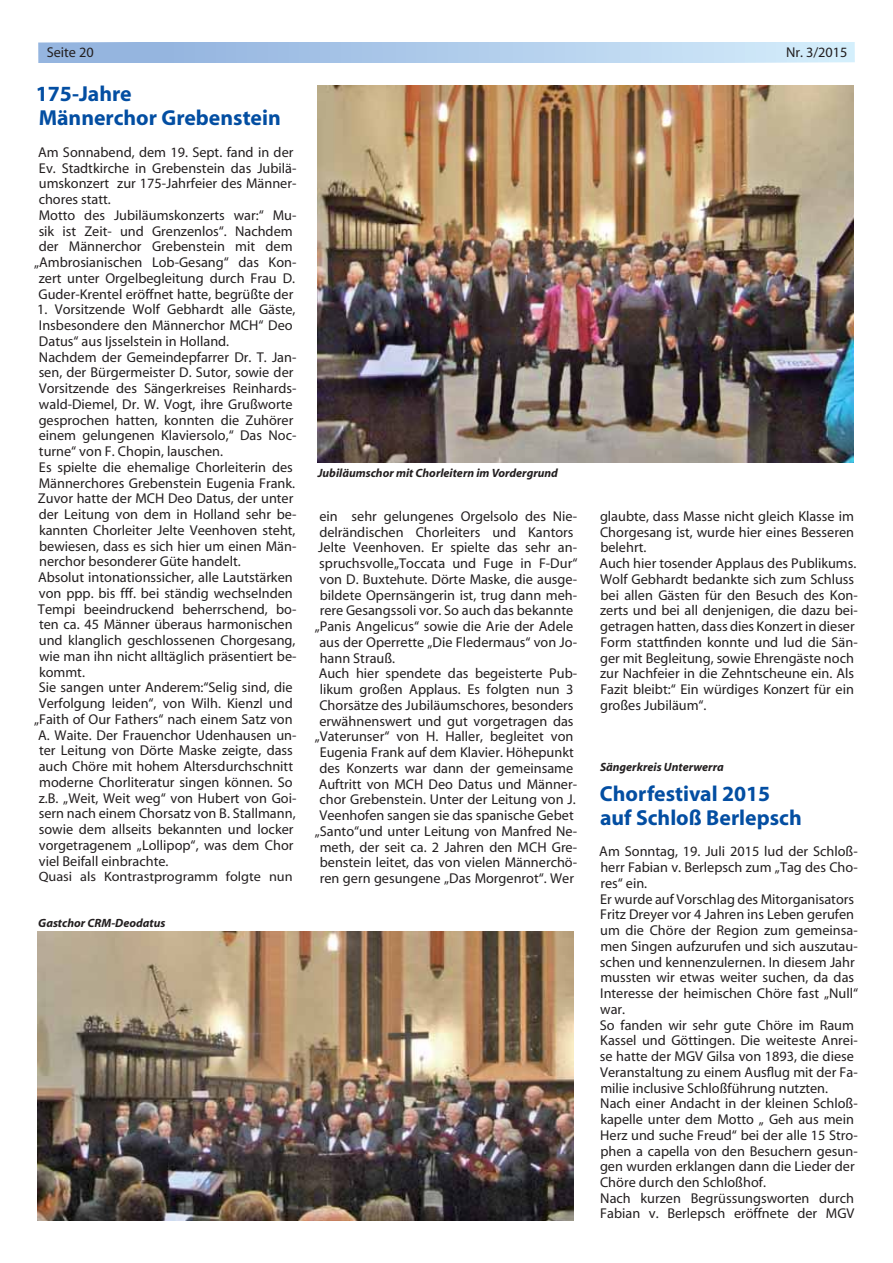
<style>
.page{position:relative;width:893px;height:1263px;background:#fff}
.page>*{position:absolute;margin:0;border:0;box-sizing:border-box;transform-origin:0 0}
.t1{font:700 21.75px/24px "Myriad";color:#034ea2}
.t2{font:14.25px/15.8px "Myriad";color:#231f20}
.t3{font:13.5px "Myriad";color:#231f20;scale:1.05 1}
.t4{font:italic 700 12px "Myriad";color:#231f20}
</style>
<div class="page">
<svg style="left:38px;top:43px;width:817px;height:19px"></svg>
<img style="left:38px;top:931px;width:535px;height:289px">
<img style="left:318px;top:85px;width:535px;height:378px">
<p class="t2" style="left:47px;top:45px;width:48px">Seite 20</p>
<p class="t2" style="left:786px;top:45px;width:63px">Nr. 3/2015</p>
<h1 class="t1" style="left:36px;top:84px;width:247px">175-Jahre<br>Männerchor Grebenstein</h1>
<p class="t2" style="left:38px;top:145px;width:257px">Am Sonnabend, dem 19. Sept. fand in der</p>
<p class="t2" style="left:39px;top:161px;width:259px">Ev. Stadtkirche in Grebenstein das Jubilä-</p>
<p class="t2" style="left:39px;top:177px;width:259px">umskonzert zur 175-Jahrfeier des Männer-</p>
<p class="t2" style="left:39px;top:193px;width:74px">chores statt.</p>
<p class="t2" style="left:39px;top:208px;width:259px">Motto des Jubiläumskonzerts war:“ Mu-</p>
<p class="t2" style="left:39px;top:224px;width:256px">sik ist Zeit- und Grenzenlos“. Nachdem</p>
<p class="t2" style="left:39px;top:240px;width:255px">der Männerchor Grebenstein mit dem</p>
<p class="t2" style="left:34px;top:256px;width:264px">„Ambrosianischen Lob-Gesang“ das Kon-</p>
<p class="t2" style="left:39px;top:271px;width:258px">zert unter Orgelbegleitung durch Frau D.</p>
<p class="t2" style="left:39px;top:287px;width:256px">Guder-Krentel eröffnet hatte, begrüßte der</p>
<p class="t2" style="left:37px;top:303px;width:260px">1. Vorsitzende Wolf Gebhardt alle Gäste,</p>
<p class="t2" style="left:39px;top:319px;width:255px">Insbesondere den Männerchor MCH“ Deo</p>
<p class="t2" style="left:39px;top:334px;width:192px">Datus“ aus Ijsselstein in Holland.</p>
<p class="t2" style="left:39px;top:350px;width:259px">Nachdem der Gemeindepfarrer Dr. T. Jan-</p>
<p class="t2" style="left:39px;top:366px;width:256px">sen, der Bürgermeister D. Sutor, sowie der</p>
<p class="t2" style="left:39px;top:382px;width:259px">Vorsitzende des Sängerkreises Reinhards-</p>
<p class="t2" style="left:39px;top:397px;width:255px">wald-Diemel, Dr. W. Vogt, ihre Grußworte</p>
<p class="t2" style="left:39px;top:413px;width:256px">gesprochen hatten, konnten die Zuhörer</p>
<p class="t2" style="left:39px;top:429px;width:259px">einem gelungenen Klaviersolo,“ Das Noc-</p>
<p class="t2" style="left:39px;top:444px;width:186px">turne“ von F. Chopin, lauschen.</p>
<p class="t2" style="left:39px;top:460px;width:255px">Es spielte die ehemalige Chorleiterin des</p>
<p class="t2" style="left:39px;top:476px;width:258px">Männerchores Grebenstein Eugenia Frank.</p>
<p class="t2" style="left:38px;top:492px;width:257px">Zuvor hatte der MCH Deo Datus, der unter</p>
<p class="t2" style="left:39px;top:507px;width:259px">der Leitung von dem in Holland sehr be-</p>
<p class="t2" style="left:39px;top:523px;width:258px">kannten Chorleiter Jelte Veenhoven steht,</p>
<p class="t2" style="left:39px;top:539px;width:259px">bewiesen, dass es sich hier um einen Män-</p>
<p class="t2" style="left:39px;top:555px;width:203px">nerchor besonderer Güte handelt.</p>
<p class="t2" style="left:38px;top:570px;width:256px">Absolut intonationssicher, alle Lautstärken</p>
<p class="t2" style="left:39px;top:586px;width:255px">von ppp. bis fff. bei ständig wechselnden</p>
<p class="t2" style="left:38px;top:602px;width:260px">Tempi beeindruckend beherrschend, bo-</p>
<p class="t2" style="left:39px;top:618px;width:255px">ten ca. 45 Männer überaus harmonischen</p>
<p class="t2" style="left:39px;top:633px;width:258px">und klanglich geschlossenen Chorgesang,</p>
<p class="t2" style="left:39px;top:649px;width:259px">wie man ihn nicht alltäglich präsentiert be-</p>
<p class="t2" style="left:39px;top:665px;width:47px">kommt.</p>
<p class="t2" style="left:39px;top:681px;width:255px">Sie sangen unter Anderem:“Selig sind, die</p>
<p class="t2" style="left:39px;top:696px;width:255px">Verfolgung leiden“, von Wilh. Kienzl und</p>
<p class="t2" style="left:34px;top:712px;width:260px">„Faith of Our Fathers“ nach einem Satz von</p>
<p class="t2" style="left:38px;top:728px;width:260px">A. Waite. Der Frauenchor Udenhausen un-</p>
<p class="t2" style="left:39px;top:744px;width:255px">ter Leitung von Dörte Maske zeigte, dass</p>
<p class="t2" style="left:39px;top:759px;width:256px">auch Chöre mit hohem Altersdurchschnitt</p>
<p class="t2" style="left:39px;top:775px;width:255px">moderne Chorliteratur singen können. So</p>
<p class="t2" style="left:39px;top:791px;width:259px">z.B. „Weit, Weit weg“ von Hubert von Goi-</p>
<p class="t2" style="left:39px;top:807px;width:258px">sern nach einem Chorsatz von B. Stallmann,</p>
<p class="t2" style="left:39px;top:822px;width:256px">sowie dem allseits bekannten und locker</p>
<p class="t2" style="left:39px;top:838px;width:256px">vorgetragenem „Lollipop“, was dem Chor</p>
<p class="t2" style="left:39px;top:854px;width:131px">viel Beifall einbrachte.</p>
<p class="t3" style="left:39px;top:872px;width:243px">Quasi als Kontrastprogramm folgte nun</p>
<p class="t4" style="left:38px;top:918px;width:129px">Gastchor CRM-Deodatus</p>
<p class="t4" style="left:318px;top:468px;width:242px">Jubiläumschor mit Chorleitern im Vordergrund</p>
<p class="t2" style="left:319px;top:509px;width:259px">ein sehr gelungenes Orgelsolo des Nie-</p>
<p class="t2" style="left:319px;top:525px;width:256px">delrändischen Chorleiters und Kantors</p>
<p class="t2" style="left:318px;top:541px;width:260px">Jelte Veenhoven. Er spielte das sehr an-</p>
<p class="t2" style="left:319px;top:557px;width:260px">spruchsvolle„Toccata und Fuge in F-Dur“</p>
<p class="t2" style="left:319px;top:572px;width:259px">von D. Buxtehute. Dörte Maske, die ausge-</p>
<p class="t2" style="left:320px;top:588px;width:259px">bildete Opernsängerin ist, trug dann meh-</p>
<p class="t2" style="left:320px;top:604px;width:255px">rere Gesangssoli vor. So auch das bekannte</p>
<p class="t2" style="left:315px;top:620px;width:260px">„Panis Angelicus“ sowie die Arie der Adele</p>
<p class="t2" style="left:319px;top:635px;width:259px">aus der Operrette „Die Fledermaus“ von Jo-</p>
<p class="t2" style="left:320px;top:651px;width:77px">hann Strauß.</p>
<p class="t2" style="left:319px;top:667px;width:260px">Auch hier spendete das begeisterte Pub-</p>
<p class="t2" style="left:320px;top:683px;width:255px">likum großen Applaus. Es folgten nun 3</p>
<p class="t2" style="left:319px;top:698px;width:256px">Chorsätze des Jubiläumschores, besonders</p>
<p class="t2" style="left:319px;top:714px;width:256px">erwähnenswert und gut vorgetragen das</p>
<p class="t2" style="left:315px;top:730px;width:260px">„Vaterunser“ von H. Haller, begleitet von</p>
<p class="t2" style="left:320px;top:746px;width:256px">Eugenia Frank auf dem Klavier. Höhepunkt</p>
<p class="t2" style="left:319px;top:761px;width:255px">des Konzerts war dann der gemeinsame</p>
<p class="t2" style="left:319px;top:777px;width:260px">Auftritt von MCH Deo Datus und Männer-</p>
<p class="t2" style="left:319px;top:793px;width:258px">chor Grebenstein. Unter der Leitung von J.</p>
<p class="t2" style="left:319px;top:808px;width:256px">Veenhofen sangen sie das spanische Gebet</p>
<p class="t2" style="left:315px;top:824px;width:264px">„Santo“und unter Leitung von Manfred Ne-</p>
<p class="t2" style="left:320px;top:840px;width:259px">meth, der seit ca. 2 Jahren den MCH Gre-</p>
<p class="t2" style="left:320px;top:856px;width:259px">benstein leitet, das von vielen Männerchö-</p>
<p class="t2" style="left:320px;top:871px;width:256px">ren gern gesungene „Das Morgenrot“. Wer</p>
<p class="t2" style="left:599px;top:509px;width:260px">glaubte, dass Masse nicht gleich Klasse im Chorgesang ist, wurde hier eines Besseren belehrt.<br>Auch hier tosender Applaus des Publikums.<br>Wolf Gebhardt bedankte sich zum Schluss bei allen Gästen für den Besuch des Kon&shy;zerts und bei all denjenigen, die dazu bei&shy;getragen hatten, dass dies Konzert in dieser Form stattfinden konnte und lud die Sän&shy;ger mit Begleitung, sowie Ehrengäste noch zur Nachfeier in die Zehntscheune ein. Als Fazit bleibt:“ Ein würdiges Konzert für ein großes Jubiläum“.</p>
<p class="t4" style="left:600px;top:762px;width:125px">Sängerkreis Unterwerra</p>
<h1 class="t1" style="left:600px;top:783px;width:203px">Chorfestival 2015 auf Schloß Berlepsch</h1>
<p class="t2" style="left:599px;top:845px;width:260px">Am Sonntag, 19. Juli 2015 lud der Schloß&shy;herr Fabian v. Berlepsch zum „Tag des Cho&shy;res“ ein.<br>Er wurde auf Vorschlag des Mitorganisators Fritz Dreyer vor 4 Jahren ins Leben gerufen um die Chöre der Region zum gemeinsa&shy;men Singen aufzurufen und sich auszutau&shy;schen und kennenzulernen. In diesem Jahr mussten wir etwas weiter suchen, da das Interesse der heimischen Chöre fast „Null“ war.<br>So fanden wir sehr gute Chöre im Raum Kassel und Göttingen. Die weiteste Anrei&shy;se hatte der MGV Gilsa von 1893, die diese Veranstaltung zu einem Ausflug mit der Fa&shy;milie inclusive Schloßführung nutzten.<br>Nach einer Andacht in der kleinen Schloß&shy;kapelle unter dem Motto „ Geh aus mein Herz und suche Freud“ bei der alle 15 Stro&shy;phen a capella von den Besuchern gesun&shy;gen wurden erklangen dann die Lieder der Chöre durch den Schloßhof.<br>Nach kurzen Begrüssungsworten durch Fabian v. Berlepsch eröffnete der MGV</p>
</div>
